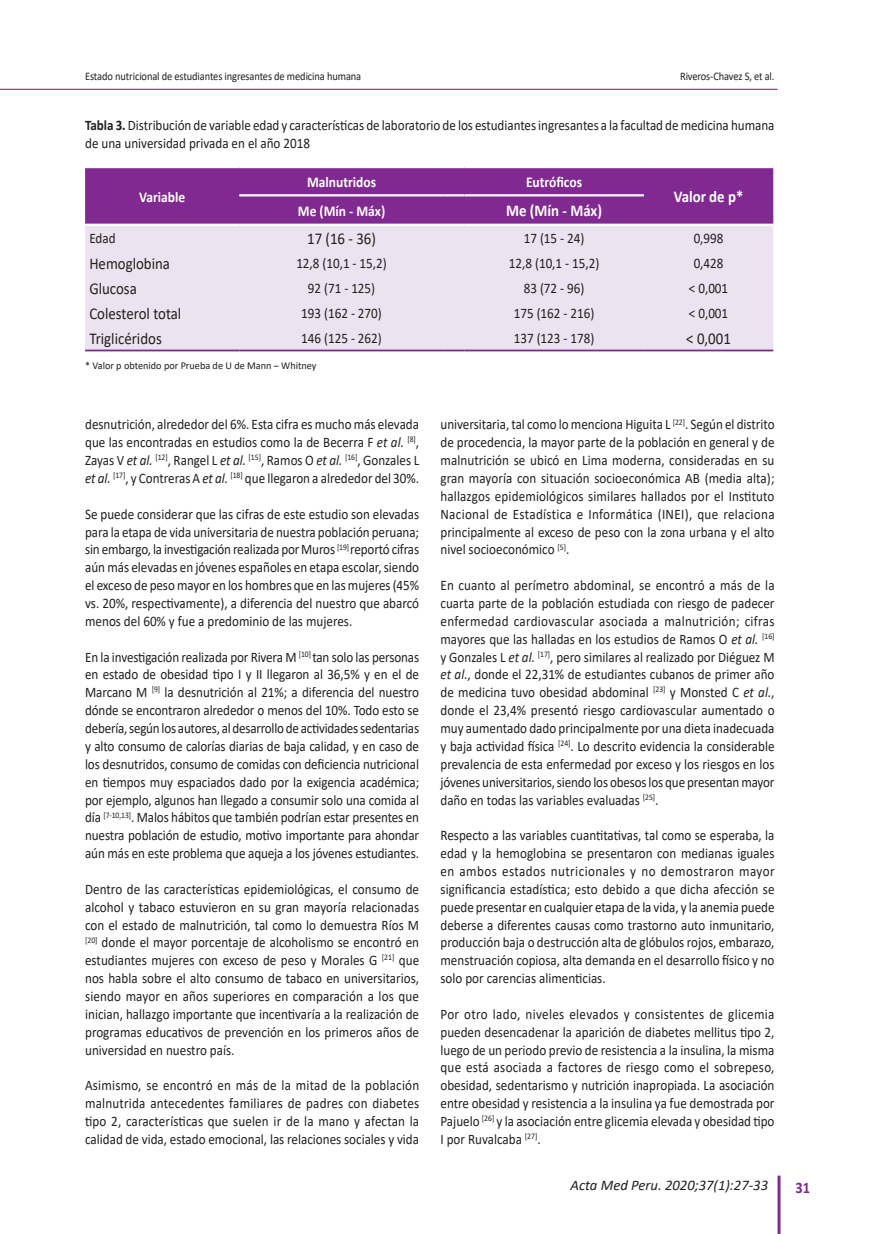
<style>
.page{position:relative;width:881px;height:1234px;background:#fff}
.page>*{position:absolute;margin:0;border:0;box-sizing:border-box;transform-origin:0 0}
.CELDA{font:16.5px "Calibri";color:#231f20;scale:.9 1}
.CABECERA{font:700 16.5px "Calibri";color:#fff;scale:.9 1}
.t1{font:700 16.05px "Calibri";color:#802990;scale:.9 1}
.CABECERA-2{font:700 15px "Calibri";color:#fff;scale:.9 1}
.t2{font:italic 14.7px "Calibri";color:#231f20}
._06_TEXTOS{font:14.55px/17.9px "Calibri";color:#231f20;text-align:justify;scale:.9 1}
.CELDA-2{font:14.55px "Calibri";color:#231f20;scale:.9 1}
.t3{font:11.55px "Calibri";letter-spacing:-.01em;color:#231f20;scale:.9 1}
._04_PIE{font:10.5px "Calibri";color:#231f20}
.s1{font-weight:700}
.s2{font-style:italic}
</style>
<div class="page">
<hr style="left:777px;top:1175px;width:3px;height:58px;background:#802990">
<hr style="left:0;top:89px;width:777px;height:1px;background:#802990">
<div style="left:85px;top:168px;width:688px;height:55px;background:#802990"></div>
<div style="left:85px;top:226px;width:688px;height:123px;background:#ece3f0"></div>
<hr style="left:239px;top:194px;width:204px;height:2px;background:#fff">
<hr style="left:443px;top:194px;width:21px;height:2px;background:#fff">
<hr style="left:464px;top:194px;width:179px;height:2px;background:#fff">
<hr style="left:85px;top:349px;width:154px;height:2px;background:#802990">
<hr style="left:239px;top:349px;width:204px;height:2px;background:#802990">
<hr style="left:443px;top:349px;width:21px;height:2px;background:#802990">
<hr style="left:464px;top:349px;width:179px;height:2px;background:#802990">
<hr style="left:643px;top:349px;width:130px;height:2px;background:#802990">
<p class="t3" style="left:85px;top:68px;width:308px">Estado nutricional de estudiantes ingresantes de medicina humana</p>
<p class="t3" style="left:680px;top:68px;width:106px">Riveros-Chavez S, et al.</p>
<p class="_06_TEXTOS" style="left:85px;top:116px;width:767px"><span class="s1">Tabla 3.</span> Distribución de variable edad y características de laboratorio de los estudiantes ingresantes a la facultad de medicina humana de una universidad privada en el año 2018</p>
<p class="CABECERA-2" style="left:139px;top:186px;width:53px">Variable</p>
<p class="CABECERA-2" style="left:307px;top:171px;width:78px">Malnutridos</p>
<p class="CABECERA-2" style="left:526px;top:171px;width:64px">Eutróficos</p>
<p class="CABECERA-2" style="left:298px;top:200px;width:98px">Me (Mín - Máx)</p>
<p class="CABECERA" style="left:506px;top:199px;width:108px">Me (Mín - Máx)</p>
<p class="CABECERA" style="left:673px;top:185px;width:79px">Valor de p*</p>
<p class="CELDA-2" style="left:89px;top:228px;width:31px">Edad</p>
<p class="CELDA" style="left:307px;top:226px;width:78px">17 (16 - 36)</p>
<p class="CELDA-2" style="left:523px;top:228px;width:69px">17 (15 - 24)</p>
<p class="CELDA-2" style="left:693px;top:228px;width:35px">0,998</p>
<p class="CELDA" style="left:89px;top:252px;width:91px">Hemoglobina</p>
<p class="CELDA-2" style="left:296px;top:253px;width:102px">12,8 (10,1 - 15,2)</p>
<p class="CELDA-2" style="left:508px;top:253px;width:102px">12,8 (10,1 - 15,2)</p>
<p class="CELDA-2" style="left:693px;top:253px;width:35px">0,428</p>
<p class="CELDA" style="left:89px;top:277px;width:54px">Glucosa</p>
<p class="CELDA-2" style="left:308px;top:278px;width:76px">92 (71 - 125)</p>
<p class="CELDA-2" style="left:523px;top:278px;width:69px">83 (72 - 96)</p>
<p class="CELDA-2" style="left:688px;top:278px;width:45px">&lt; 0,001</p>
<p class="CELDA" style="left:89px;top:302px;width:104px">Colesterol total</p>
<p class="CELDA-2" style="left:301px;top:303px;width:91px">193 (162 - 270)</p>
<p class="CELDA-2" style="left:513px;top:303px;width:91px">175 (162 - 216)</p>
<p class="CELDA-2" style="left:688px;top:303px;width:45px">&lt; 0,001</p>
<p class="CELDA" style="left:89px;top:327px;width:82px">Triglicéridos</p>
<p class="CELDA-2" style="left:301px;top:328px;width:91px">146 (125 - 262)</p>
<p class="CELDA-2" style="left:513px;top:328px;width:91px">137 (123 - 178)</p>
<p class="CELDA" style="left:686px;top:327px;width:51px">&lt; 0,001</p>
<p class="_04_PIE" style="left:85px;top:358px;width:233px">* Valor p obtenido por Prueba de U de Mann – Whitney</p>
<p class="_06_TEXTOS" style="left:85px;top:415px;width:372px">desnutrición, alrededor del 6%. Esta cifra es mucho más elevada que las encontradas en estudios como la de Becerra F <span class="s2">et al.</span> <sup>[8]</sup>, Zayas V <span class="s2">et al.</span> <sup>[12]</sup>, Rangel L <span class="s2">et al.</span> <sup>[15]</sup>, Ramos O <span class="s2">et al.</span> <sup>[16]</sup>, Gonzales L <span class="s2">et al.</span> <sup>[17]</sup>, y Contreras A <span class="s2">et al.</span> <sup>[18]</sup> que llegaron a alrededor del 30%.</p>
<p class="_06_TEXTOS" style="left:85px;top:504px;width:372px">Se puede considerar que las cifras de este estudio son elevadas para la etapa de vida universitaria de nuestra población peruana; sin embargo, la investigación realizada por Muros <sup>[19]</sup> reportó cifras aún más elevadas en jóvenes españoles en etapa escolar, siendo el exceso de peso mayor en los hombres que en las mujeres (45% vs. 20%, respectivamente), a diferencia del nuestro que abarcó menos del 60% y fue a predominio de las mujeres.</p>
<p class="_06_TEXTOS" style="left:85px;top:647px;width:372px">En la investigación realizada por Rivera M <sup>[10]</sup> tan solo las personas en estado de obesidad tipo I y II llegaron al 36,5% y en el de Marcano M <sup>[9]</sup> la desnutrición al 21%; a diferencia del nuestro dónde se encontraron alrededor o menos del 10%. Todo esto se debería, según los autores, al desarrollo de actividades sedentarias y alto consumo de calorías diarias de baja calidad, y en caso de los desnutridos, consumo de comidas con deficiencia nutricional en tiempos muy espaciados dado por la exigencia académica; por ejemplo, algunos han llegado a consumir solo una comida al día <sup>[7-10,13]</sup>. Malos hábitos que también podrían estar presentes en nuestra población de estudio, motivo importante para ahondar aún más en este problema que aqueja a los jóvenes estudiantes.</p>
<p class="_06_TEXTOS" style="left:85px;top:879px;width:372px">Dentro de las características epidemiológicas, el consumo de alcohol y tabaco estuvieron en su gran mayoría relacionadas con el estado de malnutrición, tal como lo demuestra Ríos M <sup>[20]</sup> donde el mayor porcentaje de alcoholismo se encontró en estudiantes mujeres con exceso de peso y Morales G <sup>[21]</sup> que nos habla sobre el alto consumo de tabaco en universitarios, siendo mayor en años superiores en comparación a los que inician, hallazgo importante que incentivaría a la realización de programas educativos de prevención en los primeros años de universidad en nuestro país.</p>
<p class="_06_TEXTOS" style="left:85px;top:1075px;width:372px">Asimismo, se encontró en más de la mitad de la población malnutrida antecedentes familiares de padres con diabetes tipo 2, características que suelen ir de la mano y afectan la calidad de vida, estado emocional, las relaciones sociales y vida</p>
<p class="_06_TEXTOS" style="left:440px;top:415px;width:372px">universitaria, tal como lo menciona Higuita L <sup>[22]</sup>. Según el distrito de procedencia, la mayor parte de la población en general y de malnutrición se ubicó en Lima moderna, consideradas en su gran mayoría con situación socioeconómica AB (media alta); hallazgos epidemiológicos similares hallados por el Instituto Nacional de Estadística e Informática (INEI), que relaciona principalmente al exceso de peso con la zona urbana y el alto nivel socioeconómico <sup>[5]</sup>.</p>
<p class="_06_TEXTOS" style="left:440px;top:576px;width:372px">En cuanto al perímetro abdominal, se encontró a más de la cuarta parte de la población estudiada con riesgo de padecer enfermedad cardiovascular asociada a malnutrición; cifras mayores que las halladas en los estudios de Ramos O <span class="s2">et al.</span> <sup>[16] </sup>y Gonzales L <span class="s2">et al.</span> <sup>[17]</sup>, pero similares al realizado por Diéguez M <span class="s2">et al.</span>, donde el 22,31% de estudiantes cubanos de primer año de medicina tuvo obesidad abdominal <sup>[23]</sup> y Monsted C <span class="s2">et al.</span>, donde el 23,4% presentó riesgo cardiovascular aumentado o muy aumentado dado principalmente por una dieta inadecuada y baja actividad física <sup>[24]</sup>. Lo descrito evidencia la considerable prevalencia de esta enfermedad por exceso y los riesgos en los jóvenes universitarios, siendo los obesos los que presentan mayor daño en todas las variables evaluadas <sup>[25]</sup>.</p>
<p class="_06_TEXTOS" style="left:440px;top:825px;width:372px">Respecto a las variables cuantitativas, tal como se esperaba, la edad y la hemoglobina se presentaron con medianas iguales en ambos estados nutricionales y no demostraron mayor significancia estadística; esto debido a que dicha afección se puede presentar en cualquier etapa de la vida, y la anemia puede deberse a diferentes causas como trastorno auto inmunitario, producción baja o destrucción alta de glóbulos rojos, embarazo, menstruación copiosa, alta demanda en el desarrollo físico y no solo por carencias alimenticias.</p>
<p class="_06_TEXTOS" style="left:440px;top:1004px;width:372px">Por otro lado, niveles elevados y consistentes de glicemia pueden desencadenar la aparición de diabetes mellitus tipo 2, luego de un periodo previo de resistencia a la insulina, la misma que está asociada a factores de riesgo como el sobrepeso, obesidad, sedentarismo y nutrición inapropiada. La asociación entre obesidad y resistencia a la insulina ya fue demostrada por Pajuelo <sup>[26]</sup> y la asociación entre glicemia elevada y obesidad tipo I por Ruvalcaba <sup>[27]</sup>.</p>
<p class="t2" style="left:570px;top:1174px;width:199px">Acta Med Peru. 2020;37(1):27-33</p>
<p class="t1" style="left:795px;top:1175px;width:18px">31</p>
</div>
